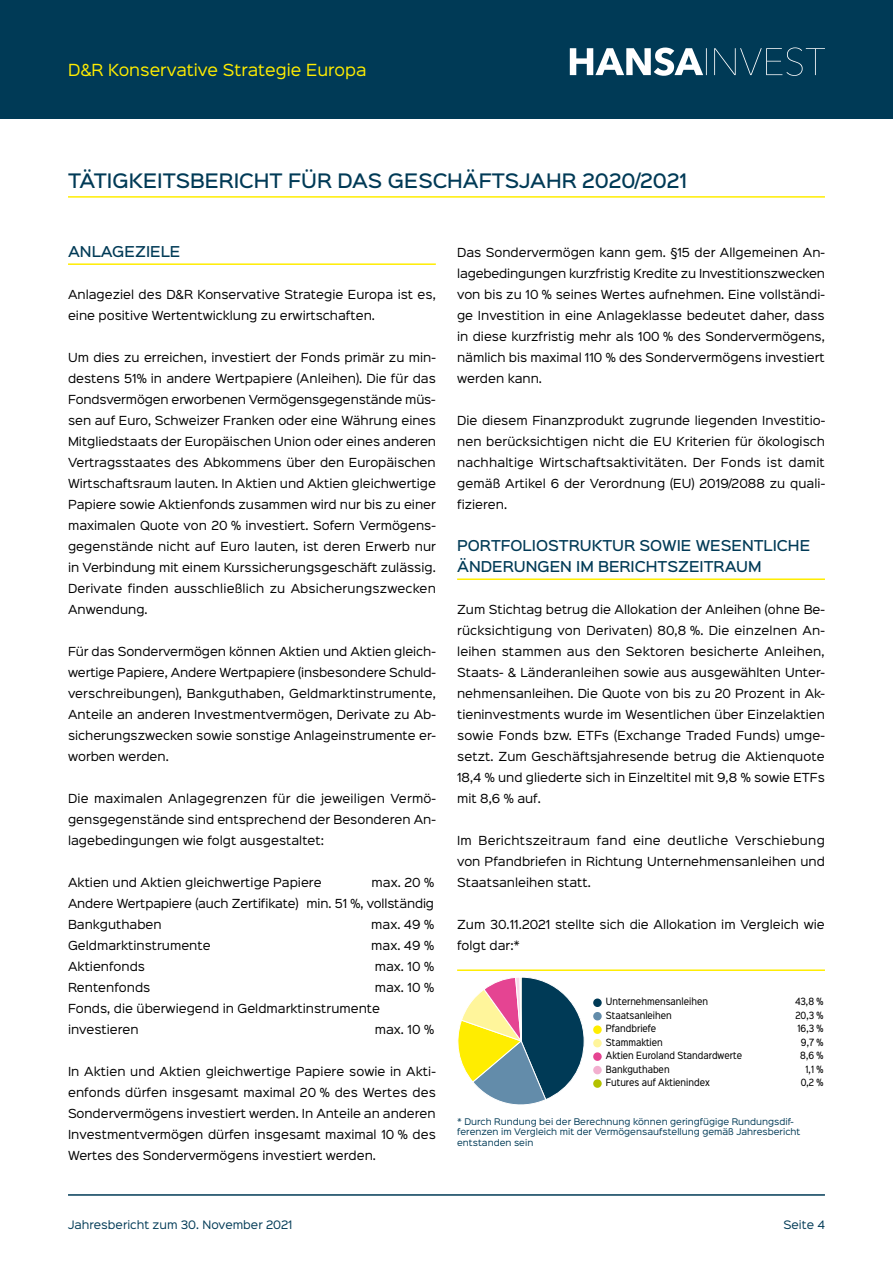
<style>
.page{position:relative;width:893px;height:1263px;background:#fff}
.page>*{position:absolute;margin:0;border:0;box-sizing:border-box;transform-origin:0 0}
.t1{font:500 18px "Sinkin Sans 500";color:#003a56}
.t2{font:15px "Sinkin Sans 400";color:#ffed00}
.t3{font:500 13.5px/21px "Sinkin Sans 500";color:#003a56}
.t4{font:11.25px/21px "Sinkin Sans 400";color:#000;text-align:justify}
.t5{font:10.5px "Sinkin Sans 400";color:#003a56}
.t6{font:9px "Sinkin Sans Narrow W01 400 Rg";color:#000}
.t7{font:8.25px/10.5px "Sinkin Sans 400";color:#003a56}
</style>
<div class="page">
<div style="left:0;top:0;width:893px;height:119px;background:#003a56"></div>
<svg style="left:570px;top:47px;width:255px;height:29px"></svg>
<hr style="left:68px;top:1194px;width:757px;height:2px;background:#003a56">
<hr style="left:68px;top:263px;width:368px;height:2px;background:#ffed00">
<hr style="left:457px;top:578px;width:368px;height:2px;background:#ffed00">
<hr style="left:68px;top:196px;width:757px;height:2px;background:#ffed00">
<hr style="left:457px;top:969px;width:368px;height:2px;background:#ffed00">
<div style="left:593px;top:1012px;width:9px;height:8px;background:#638caa;border-radius:50%"></div>
<div style="left:593px;top:1025px;width:9px;height:9px;background:#ffed00;border-radius:50%"></div>
<div style="left:593px;top:1039px;width:9px;height:8px;background:#fff59b;border-radius:50%"></div>
<div style="left:593px;top:1052px;width:9px;height:9px;background:#e54492;border-radius:50%"></div>
<div style="left:593px;top:1066px;width:9px;height:8px;background:#f2afcf;border-radius:50%"></div>
<div style="left:593px;top:1079px;width:9px;height:9px;background:#b3c100;border-radius:50%"></div>
<div style="left:593px;top:998px;width:9px;height:9px;background:#003a56;border-radius:50%"></div>
<svg style="left:457px;top:977px;width:128px;height:128px"></svg>
<h2 class="t2" style="left:68px;top:57px;width:300px">D&amp;R Konservative Strategie Europa</h2>
<h1 class="t1" style="left:68px;top:165px;width:621px">TÄTIGKEITSBERICHT FÜR DAS GESCHÄFTSJAHR 2020/2021</h1>
<p class="t3" style="left:68px;top:240px;width:114px">ANLAGEZIELE</p>
<p class="t4" style="left:68px;top:283px;width:369px">Anlageziel des D&amp;R Konservative Strategie Europa ist es, eine positive Wertentwicklung zu erwirtschaften.</p>
<p class="t4" style="left:68px;top:346px;width:370px">Um dies zu erreichen, investiert der Fonds primär zu min&shy;destens 51% in andere Wertpapiere (Anleihen). Die für das Fondsvermögen erworbenen Vermögensgegenstände müs&shy;sen auf Euro, Schweizer Franken oder eine Währung eines Mitgliedstaats der Europäischen Union oder eines anderen Vertragsstaates des Abkommens über den Europäischen Wirtschaftsraum lauten. In Aktien und Aktien gleichwertige Papiere sowie Aktienfonds zusammen wird nur bis zu einer maximalen Quote von 20 % investiert. Sofern Vermögens&shy;gegenstände nicht auf Euro lauten, ist deren Erwerb nur in Verbindung mit einem Kurssicherungsgeschäft zulässig.<br>Derivate finden ausschließlich zu Absicherungszwecken Anwendung.</p>
<p class="t4" style="left:68px;top:640px;width:369px">Für das Sondervermögen können Aktien und Aktien gleich&shy;wertige Papiere, Andere Wertpapiere (insbesondere Schuld&shy;verschreibungen), Bankguthaben, Geldmarktinstrumente, Anteile an anderen Investmentvermögen, Derivate zu Ab&shy;sicherungszwecken sowie sonstige Anlageinstrumente er&shy;worben werden.</p>
<p class="t4" style="left:68px;top:787px;width:369px">Die maximalen Anlagegrenzen für die jeweiligen Vermö&shy;gensgegenstände sind entsprechend der Besonderen An&shy;lagebedingungen wie folgt ausgestaltet:</p>
<p class="t4" style="left:68px;top:871px;width:255px">Aktien und Aktien gleichwertige Papiere</p>
<p class="t4" style="left:68px;top:871px;width:367px;text-indent:304px">max. 20 % Andere Wertpapiere (auch Zertifikate) min. 51 %, vollständig Bankguthaben</p>
<p class="t4" style="left:371px;top:913px;width:64px">max. 49 %</p>
<p class="t4" style="left:68px;top:934px;width:144px">Geldmarktinstrumente</p>
<p class="t4" style="left:371px;top:934px;width:64px">max. 49 %</p>
<p class="t4" style="left:68px;top:955px;width:79px">Aktienfonds</p>
<p class="t4" style="left:375px;top:955px;width:61px">max. 10 %</p>
<p class="t4" style="left:68px;top:976px;width:84px">Rentenfonds</p>
<p class="t4" style="left:68px;top:976px;width:367px;text-align:left;text-indent:307px">max. 10 %<br>Fonds, die überwiegend in Geldmarktinstrumente investieren</p>
<p class="t4" style="left:375px;top:1018px;width:61px">max. 10 %</p>
<p class="t4" style="left:68px;top:1060px;width:369px">In Aktien und Aktien gleichwertige Papiere sowie in Akti&shy;enfonds dürfen insgesamt maximal 20 % des Wertes des Sondervermögens investiert werden. In Anteile an anderen Investmentvermögen dürfen insgesamt maximal 10 % des Wertes des Sondervermögens investiert werden.</p>
<p class="t4" style="left:457px;top:241px;width:369px">Das Sondervermögen kann gem. §15 der Allgemeinen An&shy;lagebedingungen kurzfristig Kredite zu Investitionszwecken von bis zu 10 % seines Wertes aufnehmen. Eine vollständi&shy;ge Investition in eine Anlageklasse bedeutet daher, dass in diese kurzfristig mehr als 100 % des Sondervermögens, nämlich bis maximal 110 % des Sondervermögens investiert werden kann.</p>
<p class="t4" style="left:457px;top:409px;width:369px">Die diesem Finanzprodukt zugrunde liegenden Investitio&shy;nen berücksichtigen nicht die EU Kriterien für ökologisch nachhaltige Wirtschaftsaktivitäten. Der Fonds ist damit gemäß Artikel 6 der Verordnung (EU) 2019/2088 zu quali&shy;fizieren.</p>
<p class="t3" style="left:457px;top:534px;width:355px">PORTFOLIOSTRUKTUR SOWIE WESENTLICHE<br>ÄNDERUNGEN IM BERICHTSZEITRAUM</p>
<p class="t4" style="left:457px;top:598px;width:369px">Zum Stichtag betrug die Allokation der Anleihen (ohne Be&shy;rücksichtigung von Derivaten) 80,8 %. Die einzelnen An&shy;leihen stammen aus den Sektoren besicherte Anleihen, Staats- &amp; Länderanleihen sowie aus ausgewählten Unter&shy;nehmensanleihen. Die Quote von bis zu 20 Prozent in Ak&shy;tieninvestments wurde im Wesentlichen über Einzelaktien sowie Fonds bzw. ETFs (Exchange Traded Funds) umge&shy;setzt. Zum Geschäftsjahresende betrug die Aktienquote 18,4 % und gliederte sich in Einzeltitel mit 9,8 % sowie ETFs mit 8,6 % auf.</p>
<p class="t4" style="left:457px;top:829px;width:369px">Im Berichtszeitraum fand eine deutliche Verschiebung von Pfandbriefen in Richtung Unternehmensanleihen und Staatsanleihen statt.</p>
<p class="t4" style="left:457px;top:913px;width:369px">Zum 30.11.2021 stellte sich die Allokation im Vergleich wie folgt dar:*</p>
<p class="t6" style="left:606px;top:995px;width:104px">Unternehmensanleihen</p>
<p class="t6" style="left:795px;top:995px;width:30px">43,8 %</p>
<p class="t6" style="left:606px;top:1009px;width:67px">Staatsanleihen</p>
<p class="t6" style="left:795px;top:1009px;width:30px">20,3 %</p>
<p class="t6" style="left:606px;top:1022px;width:52px">Pfandbriefe</p>
<p class="t6" style="left:797px;top:1022px;width:27px">16,3 %</p>
<p class="t6" style="left:606px;top:1036px;width:58px">Stammaktien</p>
<p class="t6" style="left:801px;top:1036px;width:24px">9,7 %</p>
<p class="t6" style="left:606px;top:1049px;width:138px">Aktien Euroland Standardwerte</p>
<p class="t6" style="left:800px;top:1049px;width:25px">8,6 %</p>
<p class="t6" style="left:606px;top:1063px;width:65px">Bankguthaben</p>
<p class="t6" style="left:805px;top:1063px;width:19px">1,1 %</p>
<p class="t6" style="left:606px;top:1076px;width:105px">Futures auf Aktienindex</p>
<p class="t6" style="left:801px;top:1076px;width:24px">0,2 %</p>
<p class="t7" style="left:457px;top:1115px;width:345px">* Durch Rundung bei der Berechnung können geringfügige Rundungsdif&shy;ferenzen im Vergleich mit der Vermögensaufstellung gemäß Jahresbericht entstanden sein</p>
<p class="t5" style="left:68px;top:1216px;width:226px">Jahresbericht zum 30. November 2021</p>
<p class="t5" style="left:783px;top:1216px;width:43px">Seite 4</p>
</div>
